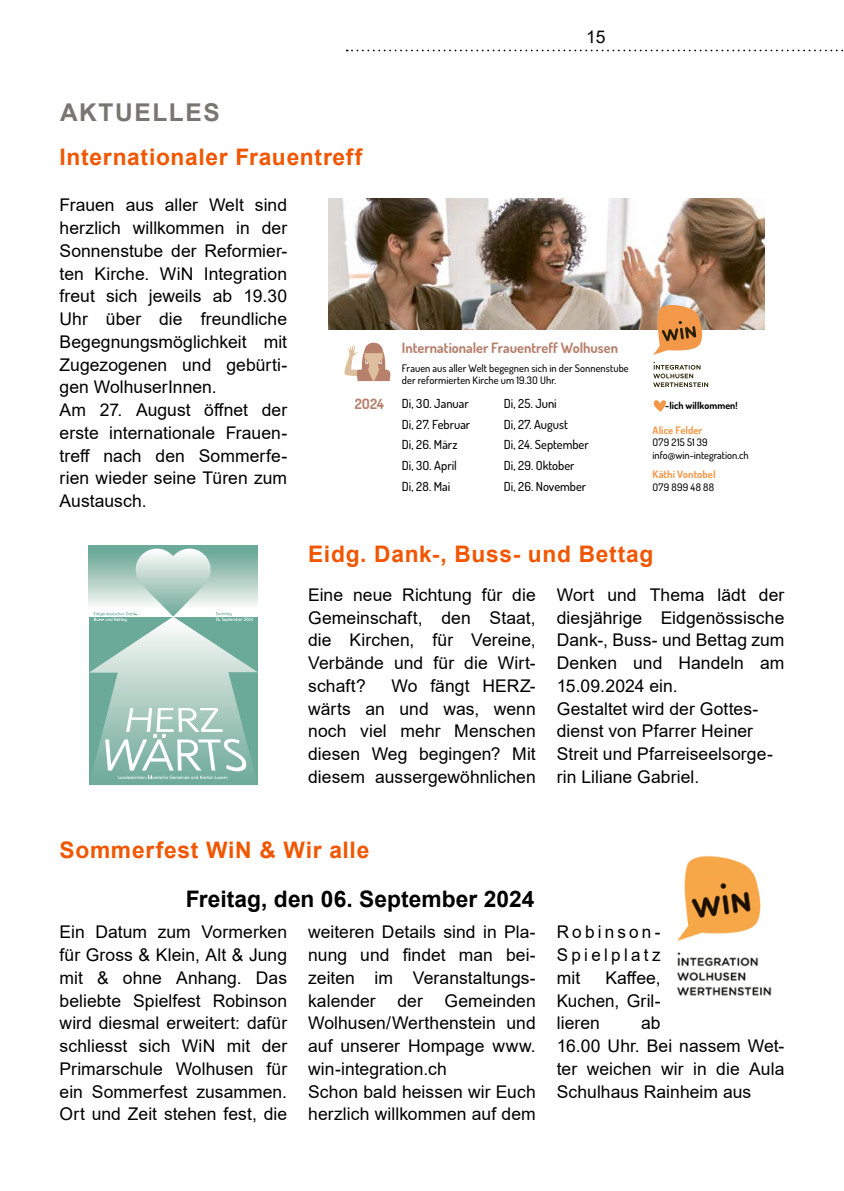
<style>
.page{position:relative;width:844px;height:1191px;background:#fff}
.page>*{position:absolute;margin:0;border:0;box-sizing:border-box;transform-origin:0 0}
.Seitentitel_grau{font:700 24.5px "Arial";letter-spacing:.065em;color:#777671}
.Titel_reflu_orange{font:700 22.75px "Arial";letter-spacing:.03em;color:#f15600}
.Text{font:700 22.75px "Arial";color:#000}
.Text-2{font:17.5px/22.8px "Arial";letter-spacing:.005em;color:#000;text-align:justify}
.t1{font:700 14.35px "Dosis";color:#b7806d}
.t2{font:500 12.42px "Dosis";color:#000}
.t3{font:500 10.33px/12.4px "Dosis";letter-spacing:.005em;color:#000}
.t4{font:700 10.33px/12.4px "Dosis";letter-spacing:.005em;color:#f49748}
.t5{font:700 9.8px "Dosis";letter-spacing:.01em;color:#000}
.s1{font-weight:700;color:#f49748}
.s2{font-weight:500;color:#000}
</style>
<div class="page">
<svg style="left:346px;top:50px;width:498px;height:1px"></svg>
<img style="left:328px;top:198px;width:436px;height:132px">
<svg style="left:344px;top:343px;width:47px;height:38px"></svg>
<svg style="left:653px;top:305px;width:49px;height:50px;background:#db9c65"></svg>
<svg style="left:653px;top:362px;width:55px;height:25px"></svg>
<svg style="left:653px;top:400px;width:13px;height:12px"></svg>
<img style="left:677px;top:855px;width:95px;height:141px">
<svg style="left:89px;top:546px;width:169px;height:239px;background:#a8cbc0"></svg>
<p class="Seitentitel_grau" style="left:60px;top:95px;width:161px">AKTUELLES</p>
<p class="Titel_reflu_orange" style="left:60px;top:141px;width:304px">Internationaler Frauentreff</p>
<p class="Text-2" style="left:586px;top:26px;width:21px">15</p>
<p class="Text-2" style="left:60px;top:194px;width:229px">Frauen aus aller Welt sind herzlich willkommen in der Sonnenstube der Reformier&shy;ten Kirche. WiN Integration freut sich jeweils ab 19.30<br>Uhr über die freundliche Begegnungsmöglichkeit mit Zugezogenen und gebürti&shy;gen WolhuserInnen.</p>
<p class="Text-2" style="left:60px;top:398px;width:229px">Am 27. August öffnet der erste internationale Frauen&shy;treff nach den Sommerfe&shy;rien wieder seine Türen zum Austausch.</p>
<p class="t1" style="left:402px;top:338px;width:218px">Internationaler Frauentreff Wolhusen</p>
<p class="t3" style="left:402px;top:361px;width:228px">Frauen aus aller Welt begegnen sich in der Sonnenstube der reformierten Kirche um 19.3O Uhr.</p>
<p class="t1" style="left:355px;top:394px;width:31px">2O24</p>
<p class="t2" style="left:402px;top:394px;width:68px">Di, 3O. Januar</p>
<p class="t2" style="left:503px;top:394px;width:54px">Di, 25. Juni</p>
<p class="t2" style="left:402px;top:415px;width:70px">Di, 27. Februar</p>
<p class="t2" style="left:503px;top:415px;width:66px">Di, 27. August</p>
<p class="t2" style="left:402px;top:436px;width:57px">Di, 26. März</p>
<p class="t2" style="left:503px;top:436px;width:86px">Di, 24. September</p>
<p class="t2" style="left:402px;top:457px;width:57px">Di, 3O. April</p>
<p class="t2" style="left:503px;top:457px;width:72px">Di, 29. Oktober</p>
<p class="t2" style="left:402px;top:478px;width:50px">Di, 28. Mai</p>
<p class="t2" style="left:503px;top:478px;width:84px">Di, 26. November</p>
<p class="t5" style="left:665px;top:399px;width:74px">-lich willkommen!</p>
<p class="t3" style="left:652px;top:423px;width:98px"><span class="s1">Alice Felder<br></span>O79 215 51 39 info@win-integration.ch</p>
<p class="t4" style="left:652px;top:468px;width:65px">Käthi Vontobel<br><span class="s2">O79 899 48 88</span></p>
<p class="Titel_reflu_orange" style="left:308px;top:538px;width:346px">Eidg. Dank-, Buss- und Bettag</p>
<p class="Text-2" style="left:308px;top:583px;width:229px">Eine neue Richtung für die Gemeinschaft, den Staat, die Kirchen, für Vereine, Verbände und für die Wirt&shy;schaft?</p>
<p class="Text-2" style="left:308px;top:674px;width:229px;text-indent:83px">Wo fängt HERZ&shy;wärts an und was, wenn noch viel mehr Menschen diesen Weg begingen? Mit diesem aussergewöhnlichen</p>
<p class="Text-2" style="left:556px;top:583px;width:229px">Wort und Thema lädt der diesjährige Eidgenössische Dank-, Buss- und Bettag zum Denken und Handeln am 15.09.2024 ein.</p>
<p class="Text-2" style="left:556px;top:697px;width:217px;text-align:left">Gestaltet wird der Gottes&shy;dienst von Pfarrer Heiner<br>Streit und Pfarreiseelsorge&shy;rin Liliane Gabriel.</p>
<p class="Titel_reflu_orange" style="left:60px;top:833px;width:311px">Sommerfest WiN &amp; Wir alle</p>
<p class="Text" style="left:186px;top:883px;width:350px">Freitag, den 06. September 2024</p>
<p class="Text-2" style="left:60px;top:920px;width:229px">Ein Datum zum Vormerken für Gross &amp; Klein, Alt &amp; Jung mit &amp; ohne Anhang. Das beliebte Spielfest Robinson wird diesmal erweitert: dafür schliesst sich WiN mit der Primarschule Wolhusen für ein Sommerfest zusammen.<br>Ort und Zeit stehen fest, die</p>
<p class="Text-2" style="left:308px;top:920px;width:229px">weiteren Details sind in Pla&shy;nung und findet man bei&shy;zeiten im Veranstaltungs&shy;kalender der Gemeinden Wolhusen/Werthenstein und auf unserer Hompage www. win-integration.ch</p>
<p class="Text-2" style="left:308px;top:1080px;width:229px">Schon bald heissen wir Euch herzlich willkommen auf dem</p>
<p class="Text-2" style="left:556px;top:920px;width:105px">Robinson-Spielplatz mit</p>
<p class="Text-2" style="left:556px;top:966px;width:105px;text-indent:49px">Kaffee, Kuchen, Gril&shy;lieren</p>
<p class="Text-2" style="left:556px;top:1011px;width:229px;text-align:left;text-indent:84px">ab<br>16.00 Uhr. Bei nassem Wet&shy;ter weichen wir in die Aula<br>Schulhaus Rainheim aus</p>
</div>
